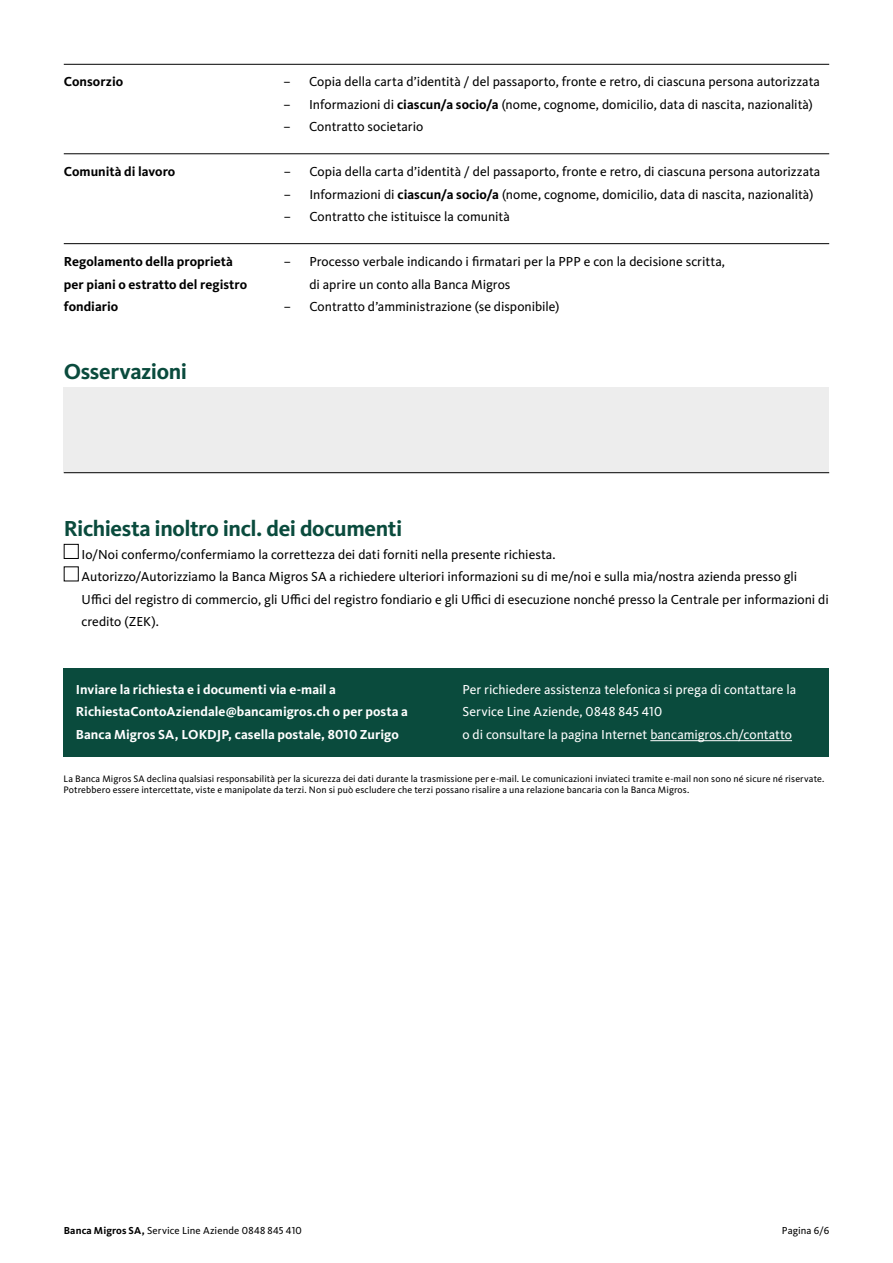
<style>
.page{position:relative;width:893px;height:1263px;background:#fff}
.page>*{position:absolute;margin:0;border:0;box-sizing:border-box;transform-origin:0 0}
.t1{font:700 22.5px "Migrosbank Kievit";letter-spacing:-.02em;color:#0a4b3d}
.t2{font:13.5px/22.5px "Migrosbank Kievit";color:#000}
.t3{font:13.5px/22.5px "Migrosbank Kievit";color:#fff}
.t4{font:700 13.5px/22.5px "Migrosbank Kievit";color:#fff}
.t5{font:700 13.5px/22.5px "Migrosbank Kievit";color:#000}
.t6{font:10.5px "Migrosbank Kievit";letter-spacing:.01em;color:#000}
.t7{font:9.75px/10.5px "Migrosbank Kievit";letter-spacing:.01em;color:#000}
.s1{font-weight:700}
</style>
<div class="page">
<div style="left:64px;top:544px;width:15px;height:15px;border:1px solid #000"></div>
<div style="left:64px;top:566px;width:15px;height:15px;border:1px solid #000"></div>
<div style="left:64px;top:388px;width:765px;height:85px;background:#ededed"></div>
<hr style="left:64px;top:472px;width:765px;height:1px;background:#000">
<div style="left:64px;top:668px;width:765px;height:89px;background:#0a4b3d"></div>
<hr style="left:650px;top:740px;width:142px;height:1px;background:#fff">
<hr style="left:64px;top:64px;width:765px;height:1px;background:#000">
<hr style="left:64px;top:153px;width:765px;height:1px;background:#000">
<hr style="left:64px;top:243px;width:765px;height:1px;background:#000">
<p class="t5" style="left:64px;top:70px;width:61px">Consorzio</p>
<p class="t2" style="left:283px;top:70px;width:538px">– Copia della carta d’identità / del passaporto, fronte e retro, di ciascuna persona autorizzata</p>
<p class="t2" style="left:283px;top:93px;width:531px">– Informazioni di <span class="s1">ciascun/a socio/a</span> (nome, cognome, domicilio, data di nascita, nazionalità)</p>
<p class="t2" style="left:283px;top:115px;width:141px">– Contratto societario</p>
<p class="t5" style="left:64px;top:160px;width:113px">Comunità di lavoro</p>
<p class="t2" style="left:284px;top:160px;width:538px">– Copia della carta d’identità / del passaporto, fronte e retro, di ciascuna persona autorizzata</p>
<p class="t2" style="left:284px;top:183px;width:531px">– Informazioni di <span class="s1">ciascun/a socio/a</span> (nome, cognome, domicilio, data di nascita, nazionalità)</p>
<p class="t2" style="left:284px;top:205px;width:228px">– Contratto che istituisce la comunità</p>
<p class="t5" style="left:64px;top:250px;width:185px">Regolamento della proprietà per piani o estratto del registro fondiario</p>
<p class="t2" style="left:309px;top:250px;width:417px;text-indent:-26px">– Processo verbale indicando i firmatari per la PPP e con la decisione scritta, di aprire un conto alla Banca Migros</p>
<p class="t2" style="left:284px;top:295px;width:277px">– Contratto d’amministrazione (se disponibile)</p>
<h1 class="t1" style="left:64px;top:358px;width:125px">Osservazioni</h1>
<h1 class="t1" style="left:64px;top:515px;width:340px">Richiesta inoltro incl. dei documenti</h1>
<p class="t2" style="left:82px;top:543px;width:749px">Io/Noi confermo/confermiamo la correttezza dei dati forniti nella presente richiesta.<br>Autorizzo/Autorizziamo la Banca Migros SA a richiedere ulteriori informazioni su di me/noi e sulla mia/nostra azienda presso gli Uffici del registro di commercio, gli Uffici del registro fondiario e gli Uffici di esecuzione nonché presso la Centrale per informazioni di credito (ZEK).</p>
<p class="t4" style="left:76px;top:678px;width:334px">Inviare la richiesta e i documenti via e-mail a<br>RichiestaContoAziendale@bancamigros.ch o per posta a<br>Banca Migros SA, LOKDJP, casella postale, 8010 Zurigo</p>
<p class="t3" style="left:462px;top:678px;width:335px">Per richiedere assistenza telefonica si prega di contattare la<br>Service Line Aziende, 0848 845 410<br>o di consultare la pagina Internet bancamigros.ch/contatto</p>
<p class="t7" style="left:63px;top:773px;width:762px">La Banca Migros SA declina qualsiasi responsabilità per la sicurezza dei dati durante la trasmissione per e-mail. Le comunicazioni inviateci tramite e-mail non sono né sicure né riservate.<br>Potrebbero essere intercettate, viste e manipolate da terzi. Non si può escludere che terzi possano risalire a una relazione bancaria con la Banca Migros.</p>
<p class="t6" style="left:64px;top:1224px;width:240px"><span class="s1">Banca Migros SA,</span> Service Line Aziende 0848 845 410</p>
<p class="t6" style="left:782px;top:1224px;width:49px">Pagina 6/6</p>
</div>
